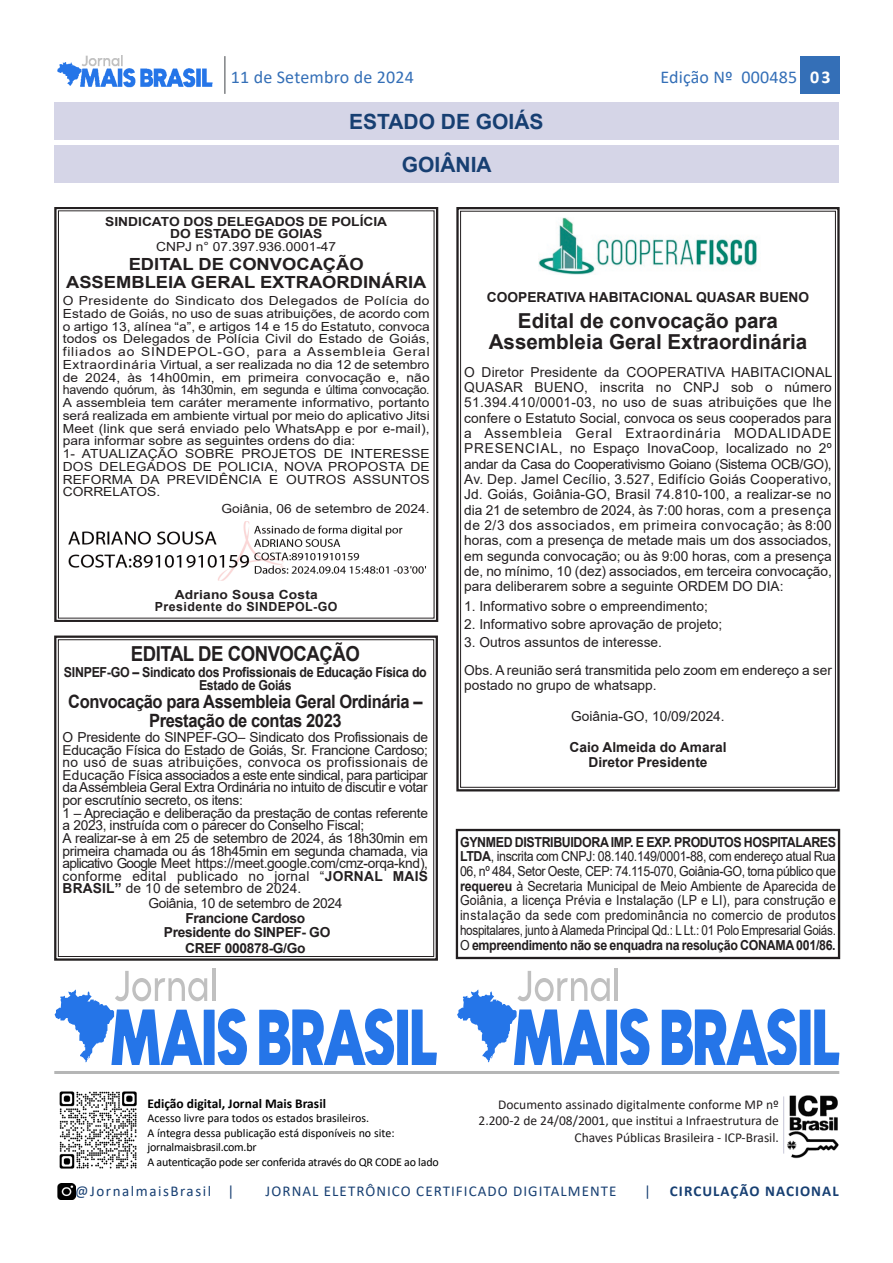
<style>
.page{position:relative;width:893px;height:1263px;background:#fff}
.page>*{position:absolute;margin:0;border:0;box-sizing:border-box;transform-origin:0 0}
.t1{font:700 21px/43px "Arial";color:#173f72;text-align:center}
.t2{font:700 20.7px "Arial";letter-spacing:-.025em;color:#231f20;scale:.9 1}
.t3{font:700 20.55px/20.5px "Arial";color:#231f20;text-align:center}
.t4{font:700 18.3px/18.3px "Arial";letter-spacing:-.025em;color:#231f20;text-align:center;scale:.9 1}
.t5{font:18px "Calibri";letter-spacing:.01em;color:#346fb7}
.t6{font:700 16.8px/17.5px "Arial";color:#231f20;text-align:center;scale:1.1 1}
.t7{font:15px "Calibri";letter-spacing:.07em;color:#173f72}
.t8{font:15px "Calibri";letter-spacing:.105em;color:#173f72}
.t9{font:700 15px "Calibri";letter-spacing:.07em;color:#173f72}
.t10{font:13.8px/15.3px "Arial";letter-spacing:-.02em;color:#231f20}
.t11{font:13.8px/14.7px "Arial";letter-spacing:-.02em;color:#231f20;text-align:justify;scale:.9 1}
.t12{font:13.8px "Arial";color:#231f20}
.t13{font:700 13.8px/15.3px "Arial";color:#231f20;text-align:center}
.t14{font:700 13.8px/13.8px "Arial";letter-spacing:-.025em;color:#231f20;text-align:center;scale:.9 1}
.t15{font:700 13.8px/13.5px "Arial";letter-spacing:-.025em;color:#231f20;text-align:center}
.t16{font:13.5px/16.2px "Calibri";color:#231f20;text-align:right}
.t17{font:700 13.5px "Calibri";color:#000}
.t18{font:12.6px/12.8px "Arial";letter-spacing:.005em;color:#231f20;scale:1.1 1}
.t19{font:700 12.6px/12.6px "Arial";color:#231f20;text-align:center;scale:1.1 1}
.t20{font:700 12.6px/12.5px "Arial";letter-spacing:.035em;color:#231f20;text-align:center;scale:1.1 1}
.t21{font:12px/14.4px "Calibri";letter-spacing:-.01em;color:#000}
.s1{font-weight:700;color:#fff}
.s2{font-weight:700}
</style>
<div class="page">
<div style="left:800px;top:56px;width:40px;height:38px;background:#346fb7"></div>
<hr style="left:224px;top:56px;width:2px;height:38px;background:#808285">
<img style="left:57px;top:56px;width:156px;height:32px">
<img style="left:59px;top:1091px;width:78px;height:78px">
<img style="left:57px;top:1184px;width:18px;height:16px">
<hr style="left:54px;top:1071px;width:785px;height:3px;background:#b5b6b6">
<img style="left:783px;top:1095px;width:56px;height:64px">
<hr style="left:783px;top:1096px;width:1px;height:57px;background:#c7c7d9">
<div style="left:54px;top:102px;width:785px;height:38px;background:#d5d5e7"></div>
<div style="left:54px;top:145px;width:785px;height:38px;background:#d5d5e7"></div>
<div style="left:54px;top:207px;width:384px;height:415px;border:2px solid #231f20"></div>
<img style="left:68px;top:521px;width:358px;height:60px">
<div style="left:456px;top:207px;width:384px;height:584px;border:2px solid #231f20"></div>
<img style="left:538px;top:217px;width:219px;height:57px">
<div style="left:54px;top:635px;width:384px;height:326px;border:2px solid #231f20"></div>
<div style="left:58px;top:639px;width:376px;height:318px;border:1px solid #231f20"></div>
<div style="left:456px;top:829px;width:384px;height:130px;border:2px solid #231f20"></div>
<hr style="left:614px;top:969px;width:4px;height:32px;background:#c0c0c0">
<svg style="left:457px;top:971px;width:192px;height:93px"></svg>
<svg style="left:662px;top:1008px;width:177px;height:56px"></svg>
<hr style="left:212px;top:969px;width:3px;height:32px;background:#c0c0c0">
<svg style="left:55px;top:971px;width:192px;height:93px"></svg>
<svg style="left:259px;top:1008px;width:178px;height:56px"></svg>
<h3 class="t5" style="left:231px;top:65px;width:184px">11 de Setembro de 2024</h3>
<h3 class="t5" style="left:660px;top:65px;width:172px">Edição Nº 000485 <span class="s1">03</span></h3>
<h1 class="t1" style="left:349px;top:100px;width:196px">ESTADO DE GOIÁS<br>GOIÂNIA</h1>
<p class="t19" style="left:105px;top:215px;width:258px">SINDICATO DOS DELEGADOS DE POLÍCIA<br>DO ESTADO DE GOIAS</p>
<p class="t18" style="left:156px;top:240px;width:165px">CNPJ n° 07.397.936.0001-47</p>
<p class="t6" style="left:66px;top:256px;width:329px">EDITAL DE CONVOCAÇÃO<br>ASSEMBLEIA GERAL EXTRAORDINÁRIA</p>
<p class="t18" style="left:63px;top:294px;width:335px">O Presidente do Sindicato dos Delegados de Polícia do Estado de Goiás, no uso de suas atribuições, de acordo com o artigo 13, alínea “a”, e artigos 14 e 15 do Estatuto, convoca todos os Delegados de Polícia Civil do Estado de Goiás, filiados ao SINDEPOL-GO, para a Assembleia Geral Extraordinária Virtual, a ser realizada no dia 12 de setembro de 2024, às 14h00min, em primeira convocação e, não havendo quórum, às 14h30min, em segunda e última convocação.<br>A assembleia tem caráter meramente informativo, portanto será realizada em ambiente virtual por meio do aplicativo Jitsi Meet (link que será enviado pelo WhatsApp e por e-mail), para informar sobre as seguintes ordens do dia:<br>1- ATUALIZAÇÃO SOBRE PROJETOS DE INTERESSE DOS DELEGADOS DE POLICIA, NOVA PROPOSTA DE REFORMA DA PREVIDÊNCIA E OUTROS ASSUNTOS CORRELATOS.</p>
<p class="t18" style="left:221px;top:502px;width:191px">Goiânia, 06 de setembro de 2024.</p>
<p class="t20" style="left:155px;top:588px;width:168px">Adriano Sousa Costa<br>Presidente do SINDEPOL-GO</p>
<h2 class="t2" style="left:131px;top:639px;width:256px">EDITAL DE CONVOCAÇÃO</h2>
<p class="t14" style="left:64px;top:665px;width:405px">SINPEF-GO – Sindicato dos Profissionais de Educação Física do<br>Estado de Goiás</p>
<h3 class="t4" style="left:68px;top:693px;width:395px">Convocação para Assembleia Geral Ordinária –<br>Prestação de contas 2023</h3>
<p class="t10" style="left:63px;top:731px;width:367px;line-height:12.6px">O Presidente do SINPEF-GO– Sindicato dos Profissionais de Educação Física do Estado de Goiás, Sr. Francione Cardoso; no uso de suas atribuições, convoca os profissionais de Educação Física associados a este ente sindical, para participar da Assembleia Geral Extra Ordinária no intuito de discutir e votar por escrutínio secreto, os itens:<br>1 – Apreciação e deliberação da prestação de contas referente a 2023, instruída com o parecer do Conselho Fiscal;<br>A realizar-se à em 25 de setembro de 2024, ás 18h30min em primeira chamada ou ás 18h45min em segunda chamada, via aplicativo Google Meet https://meet.google.com/cmz-orqa-knd), conforme edital publicado no jornal “<span class="s2">JORNAL MAIS BRASIL”</span> de 10 de setembro de 2024.</p>
<p class="t10" style="left:148px;top:896px;width:195px">Goiânia, 10 de setembro de 2024</p>
<p class="t15" style="left:164px;top:912px;width:168px">Francione Cardoso<br>Presidente do SINPEF- GO</p>
<p class="t15" style="left:185px;top:941px;width:122px">CREF 000878-G/Go</p>
<p class="t13" style="left:487px;top:289px;width:324px">COOPERATIVA HABITACIONAL QUASAR BUENO</p>
<h3 class="t3" style="left:489px;top:311px;width:320px">Edital de convocação para<br>Assembleia Geral Extraordinária</h3>
<p class="t10" style="left:464px;top:364px;width:370px;text-align:justify">O Diretor Presidente da COOPERATIVA HABITACIONAL QUASAR BUENO, inscrita no CNPJ sob o número 51.394.410/0001-03, no uso de suas atribuições que lhe confere o Estatuto Social, convoca os seus cooperados para a Assembleia Geral Extraordinária MODALIDADE PRESENCIAL, no Espaço InovaCoop, localizado no 2º andar da Casa do Cooperativismo Goiano (Sistema OCB/GO), Av. Dep. Jamel Cecílio, 3.527, Edifício Goiás Cooperativo, Jd. Goiás, Goiânia-GO, Brasil 74.810-100, a realizar-se no dia 21 de setembro de 2024, às 7:00 horas, com a presença de 2/3 dos associados, em primeira convocação; às 8:00 horas, com a presença de metade mais um dos associados, em segunda convocação; ou às 9:00 horas, com a presença de, no mínimo, 10 (dez) associados, em terceira convocação, para deliberarem sobre a seguinte ORDEM DO DIA:</p>
<p class="t12" style="left:464px;top:597px;width:245px">1. Informativo sobre o empreendimento;</p>
<p class="t12" style="left:464px;top:615px;width:260px">2. Informativo sobre aprovação de projeto;</p>
<p class="t10" style="left:464px;top:628px;width:369px;line-height:28.3px">3. Outros assuntos de interesse.<br>Obs. A reunião será transmitida pelo zoom em endereço a ser</p>
<p class="t12" style="left:464px;top:676px;width:194px">postado no grupo de whatsapp.</p>
<p class="t12" style="left:571px;top:707px;width:155px">Goiânia-GO, 10/09/2024.</p>
<p class="t13" style="left:569px;top:739px;width:159px">Caio Almeida do Amaral<br>Diretor Presidente</p>
<p class="t11" style="left:460px;top:834px;width:419px"><span class="s2">GYNMED DISTRIBUIDORA IMP. E EXP. PRODUTOS HOSPITALARES LTDA</span>, inscrita com CNPJ: 08.140.149/0001-88, com endereço atual Rua 06, nº 484, Setor Oeste, CEP: 74.115-070, Goiânia-GO, torna público que <span class="s2">requereu</span> à Secretaria Municipal de Meio Ambiente de Aparecida de Goiânia, a licença Prévia e Instalação (LP e LI), para construção e instalação da sede com predominância no comercio de produtos hospitalares, junto à Alameda Principal Qd.: L Lt.: 01 Polo Empresarial Goiás.<br>O <span class="s2">empreendimento não se enquadra na resolução CONAMA 001/86.</span></p>
<p class="t17" style="left:147px;top:1094px;width:180px">Edição digital, Jornal Mais Brasil</p>
<p class="t21" style="left:147px;top:1111px;width:293px">Acesso livre para todos os estados brasileiros.<br>A íntegra dessa publicação está disponíveis no site: jornalmaisbrasil.com.br<br>A autenticação pode ser conferida através do QR CODE ao lado</p>
<p class="t16" style="left:479px;top:1096px;width:302px">Documento assinado digitalmente conforme MP nº<br>2.200-2 de 24/08/2001, que institui a Infraestrutura de<br>Chaves Públicas Brasileira - ICP-Brasil.</p>
<p class="t8" style="left:75px;top:1181px;width:161px">@JornalmaisBrasil |</p>
<p class="t7" style="left:266px;top:1181px;width:352px">JORNAL ELETRÔNICO CERTIFICADO DIGITALMENTE</p>
<p class="t7" style="left:644px;top:1181px;width:8px">|</p>
<p class="t9" style="left:670px;top:1181px;width:170px">CIRCULAÇÃO NACIONAL</p>
</div>
